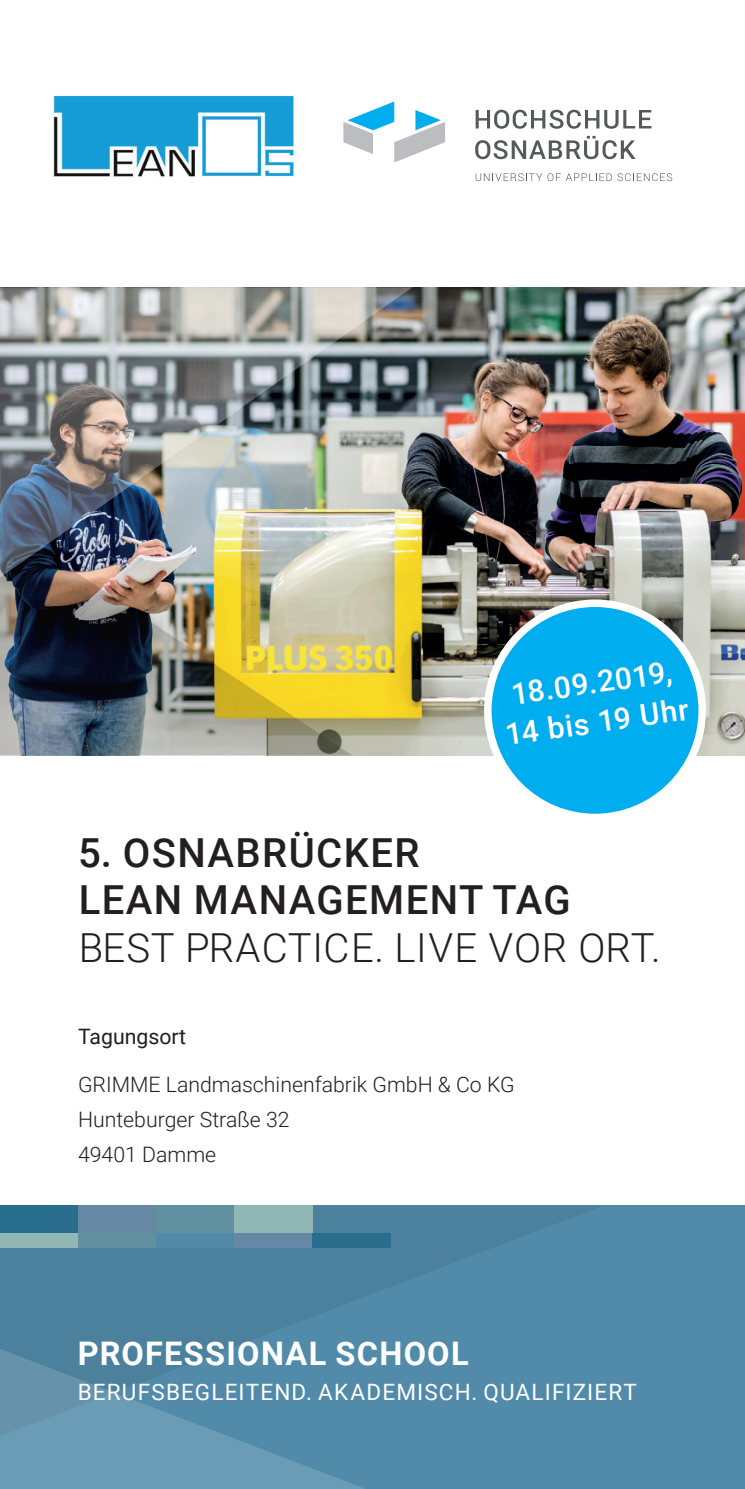
<style>
.page{position:relative;width:745px;height:1489px;background:#fff}
.page>*{position:absolute;margin:0;border:0;box-sizing:border-box;transform-origin:0 0}
.t1{font:500 40px/47.5px "Roboto";letter-spacing:.035em;color:#231f20}
.t2{font:300 40px "Roboto";letter-spacing:.015em;color:#231f20}
.t3{font:700 32.5px "Roboto";letter-spacing:.04em;color:#fff}
.t4{font:500 30px/39.2px "Roboto";color:#fff;text-align:center}
.t5{font:22.5px "Roboto";letter-spacing:.05em;color:#fff}
.t6{font:300 21.25px/35px "Roboto";color:#231f20}
.t7{font:21.25px "Roboto";color:#231f20}
</style>
<div class="page">
<img style="left:352px;top:287px;width:392px;height:468px">
<img style="left:0;top:595px;width:352px;height:160px">
<img style="left:0;top:287px;width:412px;height:308px">
<div style="left:0;top:1205px;width:744px;height:283px;background:#528ba9"></div>
<svg style="left:0;top:1205px;width:600px;height:135px;fill:#4c819d"></svg>
<svg style="left:0;top:1340px;width:362px;height:148px"></svg>
<div style="left:487px;top:603px;width:214px;height:214px;background:#00aeef;border-radius:50%"></div>
<div style="left:484px;top:599px;width:221px;height:222px;border:8px solid #fff;border-radius:50%"></div>
<svg style="left:343px;top:101px;width:102px;height:61px"></svg>
<svg style="left:475px;top:110px;width:176px;height:19px"></svg>
<svg style="left:475px;top:136px;width:160px;height:23px"></svg>
<svg style="left:475px;top:173px;width:136px;height:8px"></svg>
<svg style="left:617px;top:173px;width:54px;height:8px"></svg>
<div style="left:0;top:1205px;width:78px;height:28px;background:#296e8d"></div>
<div style="left:0;top:1233px;width:78px;height:14px;background:#92b8b6"></div>
<div style="left:78px;top:1205px;width:78px;height:28px;background:#6788a4"></div>
<div style="left:78px;top:1233px;width:78px;height:14px;background:#6191a0"></div>
<div style="left:156px;top:1205px;width:78px;height:28px;background:#6191a0"></div>
<div style="left:156px;top:1233px;width:78px;height:14px;background:#528ba9"></div>
<div style="left:234px;top:1205px;width:78px;height:28px;background:#92b8b6"></div>
<div style="left:234px;top:1233px;width:78px;height:14px;background:#6788a4"></div>
<div style="left:312px;top:1233px;width:78px;height:14px;background:#296e8d"></div>
<img style="left:53px;top:95px;width:241px;height:82px">
<h3 class="t4" style="left:497px;top:675px;width:194px;rotate:-8deg">18.09.2019,<br>14 BIS 19 UHR</h3>
<h1 class="t1" style="left:78px;top:827px;width:494px">5. OSNABRÜCKER<br>LEAN MANAGEMENT TAG</h1>
<h1 class="t2" style="left:79px;top:919px;width:583px">best practice. live vor ort.</h1>
<p class="t7" style="left:78px;top:1021px;width:110px">TAGUNGSORT</p>
<p class="t6" style="left:78px;top:1065px;width:438px">GRI MME Landmaschinenfabrik GmbH &amp; Co KG<br>Hunteburger Straße 32<br>49401 Damme</p>
<h2 class="t3" style="left:78px;top:1330px;width:392px">PROFESSIONAL SCHOOL</h2>
<p class="t5" style="left:78px;top:1376px;width:554px">BERUFSBEGLEITEND. AKADEMISCH. QUALIFIZIERT</p>
</div>
